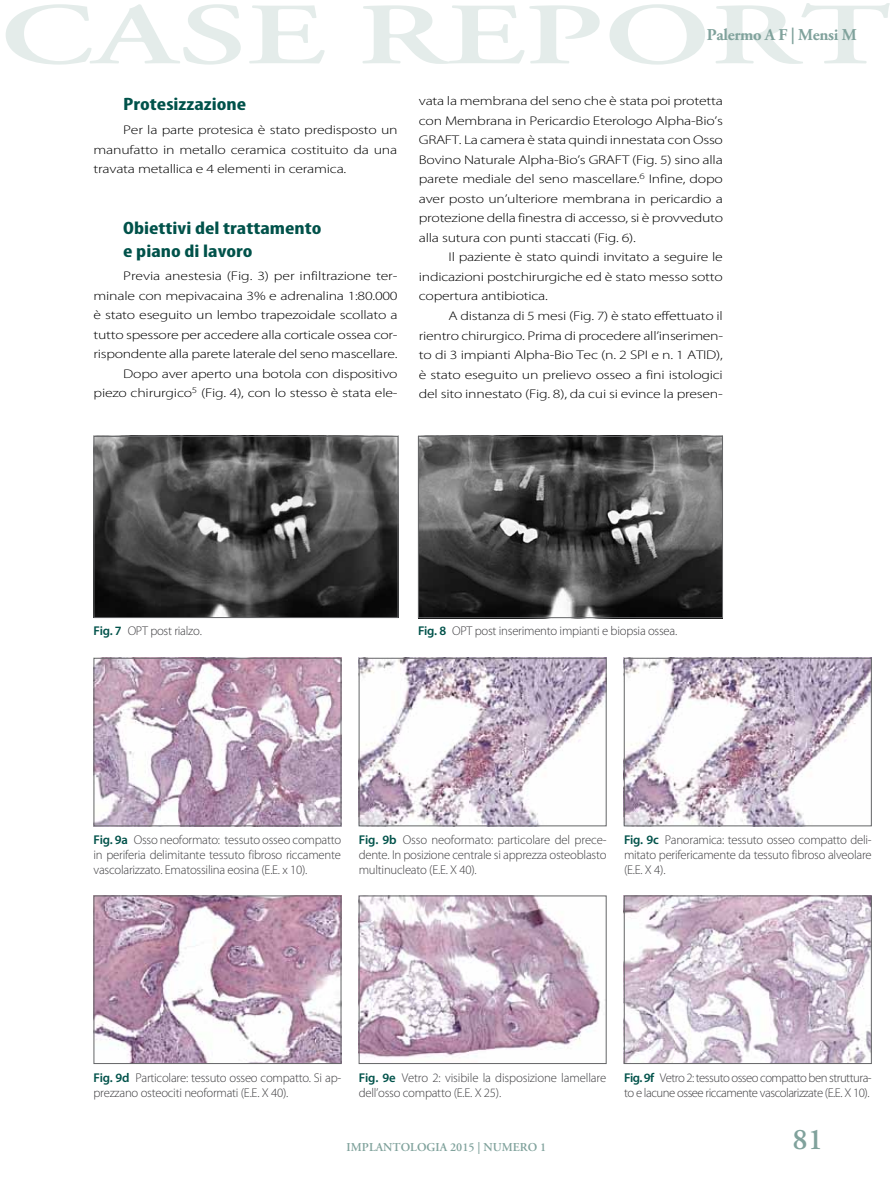
<style>
.page{position:relative;width:893px;height:1191px;background:#fff}
.page>*{position:absolute;margin:0;border:0;box-sizing:border-box;transform-origin:0 0}
.t1{font:600 87.15px "Adobe Garamond Pro";color:#e4ecea;scale:1.55 1}
.t2{font:600 30px "Adobe Garamond Pro";color:#80a29c}
.t3{font:700 condensed 18px/22.5px "Myriad Pro";color:#00524a;scale:1.25 1}
.t4{font:700 16.5px "Adobe Garamond Pro";letter-spacing:-.02em;color:#80a29c}
.t5{font:300 12.75px/15px "Myriad Pro";letter-spacing:-.02em;color:#3e3d40;text-align:justify}
.t6{font:300 12.75px/15px "Myriad Pro";letter-spacing:-.04em;color:#3e3d40}
.t7{font:300 12.6px/19.5px "Myriad Pro";letter-spacing:-.015em;color:#000;text-align:justify;scale:1.25 1}
.t8{font:600 12px "Adobe Garamond Pro";color:#80a29c}
.s1{font-weight:600;color:#00524a}
</style>
<div class="page">
<img style="left:96px;top:438px;width:300px;height:178px">
<div style="left:94px;top:436px;width:304px;height:182px;border:1px solid #646567"></div>
<img style="left:420px;top:438px;width:301px;height:178px">
<div style="left:418px;top:436px;width:305px;height:182px;border:1px solid #646567"></div>
<img style="left:96px;top:660px;width:243px;height:164px">
<div style="left:94px;top:658px;width:247px;height:168px;border:1px solid #646567"></div>
<img style="left:361px;top:660px;width:244px;height:164px">
<div style="left:359px;top:658px;width:248px;height:168px;border:1px solid #646567"></div>
<img style="left:626px;top:660px;width:244px;height:164px">
<div style="left:624px;top:658px;width:248px;height:168px;border:1px solid #646567"></div>
<img style="left:96px;top:897px;width:243px;height:165px">
<div style="left:94px;top:895px;width:247px;height:169px;border:1px solid #646567"></div>
<img style="left:361px;top:897px;width:239px;height:161px">
<div style="left:359px;top:895px;width:248px;height:169px;border:1px solid #646567"></div>
<img style="left:626px;top:897px;width:244px;height:165px">
<div style="left:624px;top:895px;width:248px;height:169px;border:1px solid #646567"></div>
<h1 class="t1" style="left:0;top:-15px;width:577px">CASE REPORT</h1>
<h3 class="t4" style="left:707px;top:25px;width:151px">Palermo A F | Mensi M</h3>
<h3 class="t3" style="left:123px;top:93px;width:100px">Protesizzazione</h3>
<p class="t7" style="left:94px;top:120px;width:245px;text-indent:30px">Per la parte protesica è stato predisposto un manufatto in metallo ceramica costituito da una travata metallica e 4 elementi in ceramica.</p>
<h3 class="t3" style="left:123px;top:216px;width:160px">Obiettivi del trattamento e piano di lavoro</h3>
<p class="t7" style="left:94px;top:266px;width:245px;text-align:right">Previa anestesia (Fig. 3) per infiltrazione ter&shy;minale con mepivacaina 3% e adrenalina 1:80.000 è stato eseguito un lembo trapezoidale scollato a tutto spessore per accedere alla corticale ossea cor&shy;rispondente alla parete laterale del seno mascellare.<br>Dopo aver aperto una botola con dispositivo piezo chirurgico<sup>5</sup> (Fig. 4), con lo stesso è stata ele-</p>
<p class="t7" style="left:419px;top:91px;width:245px">vata la membrana del seno che è stata poi protetta con Membrana in Pericardio Eterologo Alpha-Bio’s GRAFT. La camera è stata quindi innestata con Osso Bovino Naturale Alpha-Bio’s GRAFT (Fig. 5) sino alla parete mediale del seno mascellare.<sup>6</sup> Infine, dopo aver posto un’ulteriore membrana in pericardio a protezione della finestra di accesso, si è provveduto alla sutura con punti staccati (Fig. 6).</p>
<p class="t7" style="left:419px;top:247px;width:245px;text-indent:30px">Il paziente è stato quindi invitato a seguire le indicazioni postchirurgiche ed è stato messo sotto copertura antibiotica.</p>
<p class="t7" style="left:419px;top:306px;width:245px;text-indent:30px">A distanza di 5 mesi (Fig. 7) è stato effettuato il rientro chirurgico. Prima di procedere all’inserimen&shy;to di 3 impianti Alpha-Bio Tec (n. 2 SPI e n. 1 ATID), è stato eseguito un prelievo osseo a fini istologici del sito innestato (Fig. 8), da cui si evince la presen-</p>
<p class="t5" style="left:94px;top:623px;width:110px"><span class="s1">Fig. 7</span> OPT post rialzo.</p>
<p class="t5" style="left:418px;top:623px;width:261px"><span class="s1">Fig. 8</span> OPT post inserimento impianti e biopsia ossea.</p>
<p class="t5" style="left:94px;top:832px;width:249px"><span class="s1">Fig. 9a</span> Osso neoformato: tessuto osseo compatto in periferia delimitante tessuto fibroso riccamente vascolarizzato. Ematossilina eosina (E.E. x 10).</p>
<p class="t5" style="left:359px;top:832px;width:249px"><span class="s1">Fig. 9b</span> Osso neoformato: particolare del prece&shy;dente. In posizione centrale si apprezza osteoblasto multinucleato (E.E. X 40).</p>
<p class="t5" style="left:624px;top:832px;width:249px"><span class="s1">Fig. 9c</span> Panoramica: tessuto osseo compatto deli&shy;mitato perifericamente da tessuto fibroso alveolare (E.E. X 4).</p>
<p class="t5" style="left:94px;top:1070px;width:249px"><span class="s1">Fig. 9d</span> Particolare: tessuto osseo compatto. Si ap&shy;prezzano osteociti neoformati (E.E. X 40).</p>
<p class="t5" style="left:359px;top:1070px;width:249px"><span class="s1">Fig. 9e</span> Vetro 2: visibile la disposizione lamellare dell’osso compatto (E.E. X 25).</p>
<p class="t6" style="left:624px;top:1070px;width:249px"><span class="s1">Fig. 9f</span> Vetro 2: tessuto osseo compatto ben struttura&shy;to e lacune ossee riccamente vascolarizzate (E.E. X 10).</p>
<p class="t8" style="left:347px;top:1140px;width:201px">IMPLANTOLOGIA 2015 | NUMERO 1</p>
<h2 class="t2" style="left:793px;top:1122px;width:32px">81</h2>
</div>
